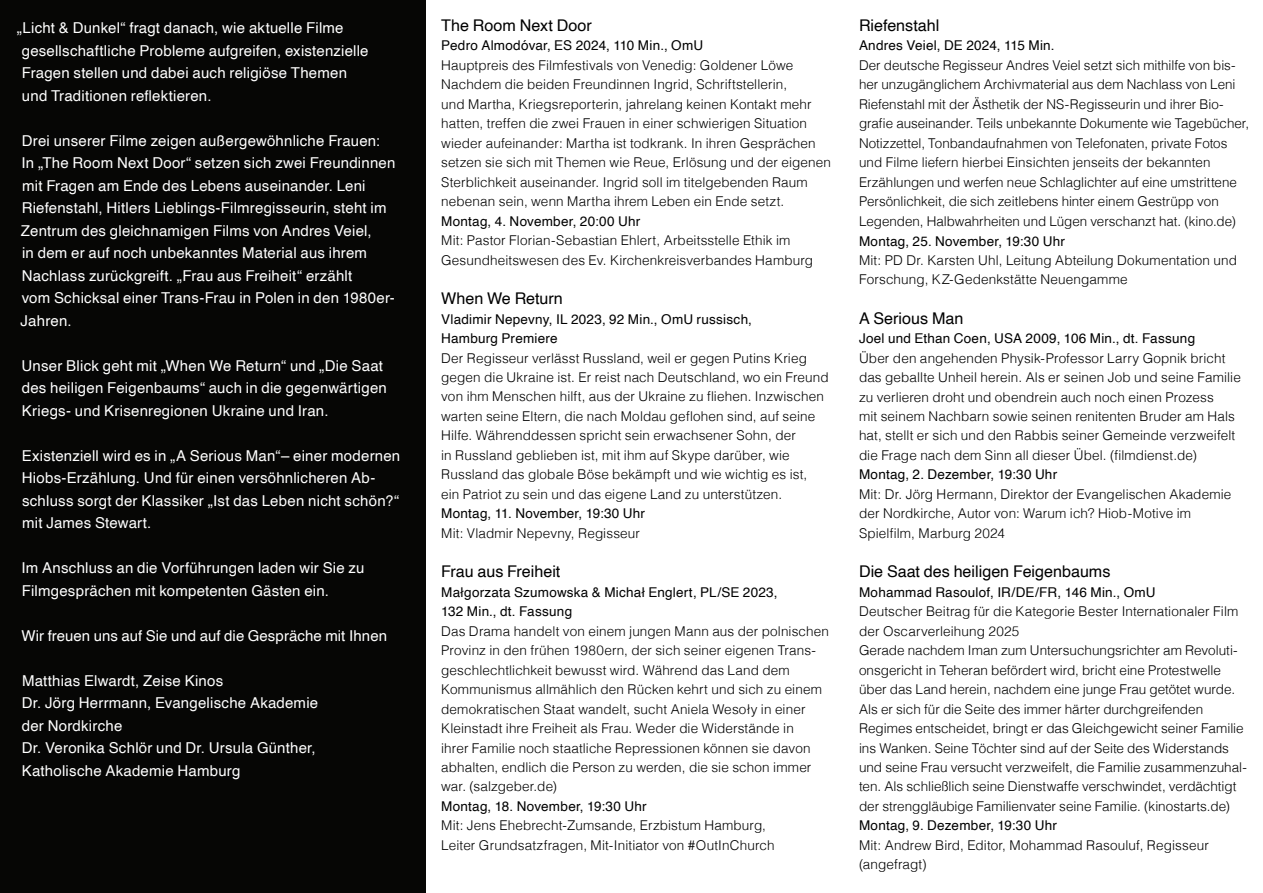
<style>
.page{position:relative;width:1263px;height:893px;background:#fff}
.page>*{position:absolute;margin:0;border:0;box-sizing:border-box;transform-origin:0 0}
.t1{font:16.2px "Helvetica";color:#000}
.t2{font:15px/22.5px "Helvetica";letter-spacing:.015em;color:#fff}
.t3{font:300 13.5px/19.5px "Helvetica";letter-spacing:.005em;color:#000}
.t4{font:13.5px/19.5px "Helvetica";letter-spacing:.015em;color:#000}
</style>
<div class="page">
<div style="left:0;top:0;width:425px;height:893px;background:#060605"></div>
<p class="t2" style="left:22px;top:17px;width:348px;text-indent:-5px">„Licht &amp; Dunkel“ fragt danach, wie aktuelle Filme gesellschaftliche Probleme aufgreifen, existenzielle Fragen stellen und dabei auch religiöse Themen und Traditionen reflektieren.</p>
<p class="t2" style="left:21px;top:130px;width:376px">Drei unserer Filme zeigen außergewöhnliche Frauen:<br>In „The Room Next Door“ setzen sich zwei Freundinnen mit Fragen am Ende des Lebens auseinander. Leni Riefenstahl, Hitlers Lieblings-Filmregisseurin, steht im Zentrum des gleichnamigen Films von Andres Veiel,<br>in dem er auf noch unbekanntes Material aus ihrem Nachlass zurückgreift. „Frau aus Freiheit“ erzählt<br>vom Schicksal einer Trans-Frau in Polen in den 1980er-Jahren.</p>
<p class="t2" style="left:22px;top:355px;width:367px">Unser Blick geht mit „When We Return“ und „Die Saat des heiligen Feigenbaums“ auch in die gegenwärtigen<br>Kriegs- und Krisenregionen Ukraine und Iran.</p>
<p class="t2" style="left:22px;top:445px;width:380px">Existenziell wird es in „A Serious Man“– einer modernen Hiobs-Erzählung. Und für einen versöhnlicheren Ab&shy;schluss sorgt der Klassiker „Ist das Leben nicht schön?“ mit James Stewart.</p>
<p class="t2" style="left:22px;top:557px;width:344px">Im Anschluss an die Vorführungen laden wir Sie zu<br>Filmgesprächen mit kompetenten Gästen ein.</p>
<p class="t2" style="left:22px;top:625px;width:367px">Wir freuen uns auf Sie und auf die Gespräche mit Ihnen</p>
<p class="t2" style="left:22px;top:670px;width:298px">Matthias Elwardt, Zeise Kinos<br>Dr. Jörg Herrmann, Evangelische Akademie der Nordkirche<br>Dr. Veronika Schlör und Dr. Ursula Günther,<br>Katholische Akademie Hamburg</p>
<p class="t1" style="left:441px;top:13px;width:152px">The Room Next Door</p>
<p class="t4" style="left:441px;top:36px;width:263px">Pedro Almodóvar, ES 2024, 110 Min., OmU</p>
<p class="t3" style="left:441px;top:54px;width:391px">Hauptpreis des Filmfestivals von Venedig: Goldener Löwe Nachdem die beiden Freundinnen Ingrid, Schriftstellerin,<br>und Martha, Kriegsreporterin, jahrelang keinen Kontakt mehr hatten, treffen die zwei Frauen in einer schwierigen Situation wieder aufeinander: Martha ist todkrank. In ihren Gesprächen setzen sie sich mit Themen wie Reue, Erlösung und der eigenen Sterblichkeit auseinander. Ingrid soll im titelgebenden Raum nebenan sein, wenn Martha ihrem Leben ein Ende setzt.</p>
<p class="t4" style="left:441px;top:212px;width:201px">Montag, 4. November, 20:00 Uhr</p>
<p class="t3" style="left:441px;top:230px;width:373px">Mit: Pastor Florian-Sebastian Ehlert, Arbeitsstelle Ethik im<br>Gesundheitswesen des Ev. Kirchenkreisverbandes Hamburg</p>
<p class="t1" style="left:441px;top:286px;width:123px">When We Return</p>
<p class="t4" style="left:441px;top:309px;width:312px">Vladimir Nepevny, IL 2023, 92 Min., OmU russisch,<br>Hamburg Premiere</p>
<p class="t3" style="left:441px;top:347px;width:389px">Der Regisseur verlässt Russland, weil er gegen Putins Krieg gegen die Ukraine ist. Er reist nach Deutschland, wo ein Freund von ihm Menschen hilft, aus der Ukraine zu fliehen. Inzwischen warten seine Eltern, die nach Moldau geflohen sind, auf seine Hilfe. Währenddessen spricht sein erwachsener Sohn, der<br>in Russland geblieben ist, mit ihm auf Skype darüber, wie Russland das globale Böse bekämpft und wie wichtig es ist, ein Patriot zu sein und das eigene Land zu unterstützen.</p>
<p class="t4" style="left:441px;top:504px;width:205px">Montag, 11. November, 19:30 Uhr</p>
<p class="t3" style="left:441px;top:522px;width:200px">Mit: Vladmir Nepevny, Regisseur</p>
<p class="t1" style="left:441px;top:559px;width:121px">Frau aus Freiheit</p>
<p class="t4" style="left:441px;top:582px;width:338px">Małgorzata Szumowska &amp; Michał Englert, PL/SE 2023,<br>132 Min., dt. Fassung</p>
<p class="t3" style="left:441px;top:620px;width:389px">Das Drama handelt von einem jungen Mann aus der polnischen Provinz in den frühen 1980ern, der sich seiner eigenen Trans&shy;geschlechtlichkeit bewusst wird. Während das Land dem Kommunismus allmählich den Rücken kehrt und sich zu einem demokratischen Staat wandelt, sucht Aniela Wesoły in einer Kleinstadt ihre Freiheit als Frau. Weder die Widerstände in<br>ihrer Familie noch staatliche Repressionen können sie davon abhalten, endlich die Person zu werden, die sie schon immer war. (salzgeber.de)</p>
<p class="t4" style="left:441px;top:797px;width:207px">Montag, 18. November, 19:30 Uhr</p>
<p class="t3" style="left:441px;top:815px;width:335px">Mit: Jens Ehebrecht-Zumsande, Erzbistum Hamburg,<br>Leiter Grundsatzfragen, Mit-Initiator von #OutInChurch</p>
<p class="t1" style="left:859px;top:13px;width:82px">Riefenstahl</p>
<p class="t4" style="left:859px;top:36px;width:197px">Andres Veiel, DE 2024, 115 Min.</p>
<p class="t3" style="left:859px;top:54px;width:392px">Der deutsche Regisseur Andres Veiel setzt sich mithilfe von bis&shy;her unzugänglichem Archivmaterial aus dem Nachlass von Leni Riefenstahl mit der Ästhetik der NS-Regisseurin und ihrer Bio&shy;grafie auseinander. Teils unbekannte Dokumente wie Tagebücher, Notizzettel, Tonbandaufnahmen von Telefonaten, private Fotos und Filme liefern hierbei Einsichten jenseits der bekannten Erzählungen und werfen neue Schlaglichter auf eine umstrittene Persönlichkeit, die sich zeitlebens hinter einem Gestrüpp von Legenden, Halbwahrheiten und Lügen verschanzt hat. (kino.de)</p>
<p class="t4" style="left:859px;top:231px;width:207px">Montag, 25. November, 19:30 Uhr</p>
<p class="t3" style="left:859px;top:249px;width:380px">Mit: PD Dr. Karsten Uhl, Leitung Abteilung Dokumentation und<br>Forschung, KZ-Gedenkstätte Neuengamme</p>
<p class="t1" style="left:859px;top:305px;width:106px">A Serious Man</p>
<p class="t4" style="left:859px;top:329px;width:338px">Joel und Ethan Coen, USA 2009, 106 Min., dt. Fassung</p>
<p class="t3" style="left:859px;top:347px;width:383px">Über den angehenden Physik-Professor Larry Gopnik bricht das geballte Unheil herein. Als er seinen Job und seine Familie zu verlieren droht und obendrein auch noch einen Prozess<br>mit seinem Nachbarn sowie seinen renitenten Bruder am Hals hat, stellt er sich und den Rabbis seiner Gemeinde verzweifelt die Frage nach dem Sinn all dieser Übel. (filmdienst.de)</p>
<p class="t4" style="left:859px;top:465px;width:200px">Montag, 2. Dezember, 19:30 Uhr</p>
<p class="t3" style="left:859px;top:483px;width:374px">Mit: Dr. Jörg Hermann, Direktor der Evangelischen Akademie der Nordkirche, Autor von: Warum ich? Hiob-Motive im<br>Spielfilm, Marburg 2024</p>
<p class="t1" style="left:859px;top:559px;width:253px">Die Saat des heiligen Feigenbaums</p>
<p class="t4" style="left:859px;top:582px;width:298px">Mohammad Rasoulof, IR/DE/FR, 146 Min., OmU</p>
<p class="t3" style="left:859px;top:600px;width:389px">Deutscher Beitrag für die Kategorie Bester Internationaler Film der Oscarverleihung 2025<br>Gerade nachdem Iman zum Untersuchungsrichter am Revoluti&shy;onsgericht in Teheran befördert wird, bricht eine Protestwelle über das Land herein, nachdem eine junge Frau getötet wurde.<br>Als er sich für die Seite des immer härter durchgreifenden Regimes entscheidet, bringt er das Gleichgewicht seiner Familie ins Wanken. Seine Töchter sind auf der Seite des Widerstands und seine Frau versucht verzweifelt, die Familie zusammenzuhal&shy;ten. Als schließlich seine Dienstwaffe verschwindet, verdächtigt der strenggläubige Familienvater seine Familie. (kinostarts.de)</p>
<p class="t4" style="left:859px;top:816px;width:199px">Montag, 9. Dezember, 19:30 Uhr</p>
<p class="t3" style="left:859px;top:834px;width:351px">Mit: Andrew Bird, Editor, Mohammad Rasouluf, Regisseur (angefragt)</p>
</div>
